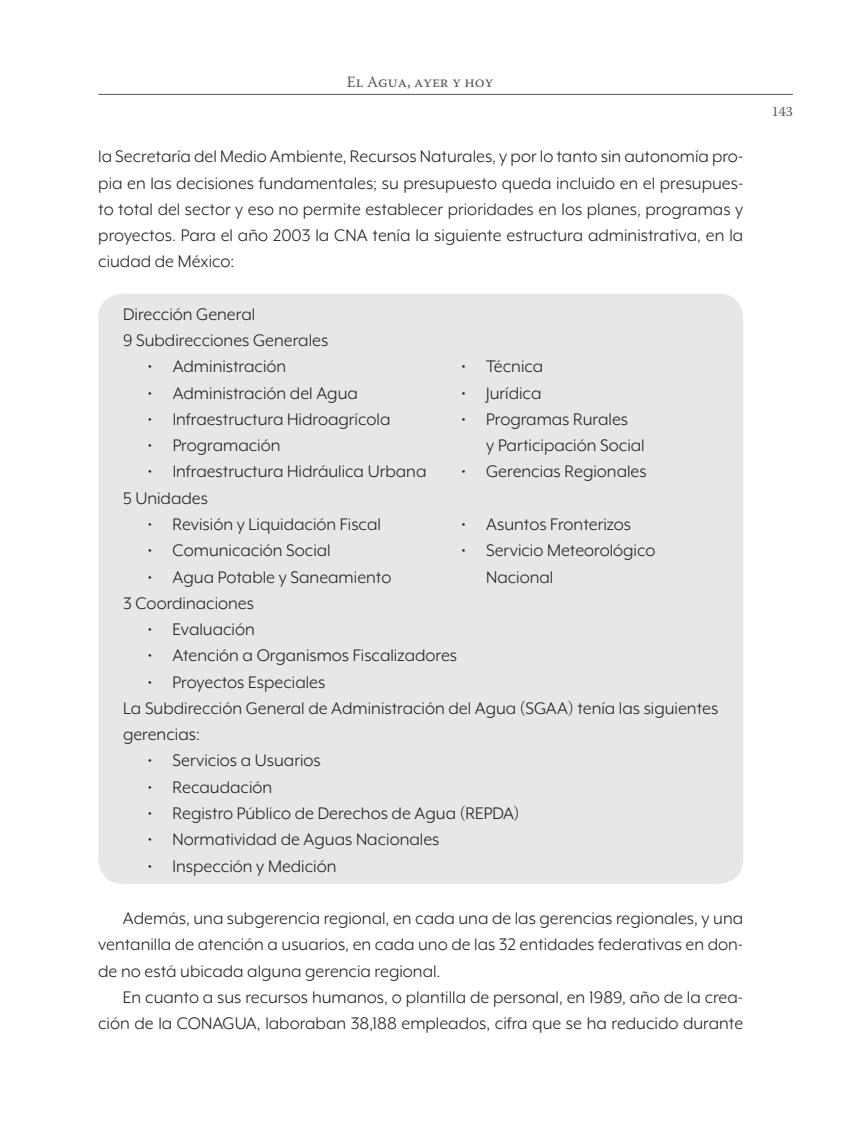
<style>
.page{position:relative;width:844px;height:1143px;background:#fff}
.page>*{position:absolute;margin:0;border:0;box-sizing:border-box;transform-origin:0 0}
.t1{font:19.25px/26.2px "Mr Eaves XL Mod OT";color:#231f20}
.t2{font:15.75px "Warnock Pro";color:#57585a}
.t3{font:14px "Warnock Pro";color:#57585a}
</style>
<div class="page">
<hr style="left:98px;top:94px;width:695px;height:1px;background:#57585a">
<div style="left:98px;top:293px;width:645px;height:591px;background:#e6e7e9;border-radius:25px"></div>
<p class="t2" style="left:347px;top:72px;width:148px">El Agua, ayer y hoy</p>
<p class="t1" style="left:98px;top:143px;width:646px;text-align:justify">la Secretaría del Medio Ambiente, Recursos Naturales, y por lo tanto sin autonomía pro&shy;pia en las decisiones fundamentales; su presupuesto queda incluido en el presupues&shy;to total del sector y eso no permite establecer prioridades en los planes, programas y proyectos. Para el año 2003 la CNA tenía la siguiente estructura administrativa, en la ciudad de México:</p>
<p class="t1" style="left:123px;top:301px;width:207px">Dirección General<br>9 Subdirecciones Generales</p>
<p class="t1" style="left:148px;top:353px;width:140px">• Administración</p>
<p class="t1" style="left:148px;top:380px;width:212px">• Administración del Agua</p>
<p class="t1" style="left:148px;top:406px;width:244px">• Infraestructura Hidroagrícola</p>
<p class="t1" style="left:148px;top:432px;width:134px">• Programación</p>
<p class="t1" style="left:148px;top:458px;width:280px">• Infraestructura Hidráulica Urbana</p>
<p class="t1" style="left:123px;top:485px;width:86px">5 Unidades</p>
<p class="t1" style="left:148px;top:511px;width:235px">• Revisión y Liquidación Fiscal</p>
<p class="t1" style="left:148px;top:537px;width:184px">• Comunicación Social</p>
<p class="t1" style="left:148px;top:563px;width:245px">• Agua Potable y Saneamiento</p>
<p class="t1" style="left:461px;top:353px;width:83px">• Técnica</p>
<p class="t1" style="left:461px;top:380px;width:82px">• Jurídica</p>
<p class="t1" style="left:486px;top:406px;width:160px;text-indent:-25px">• Programas Rurales<br>y Participación Social</p>
<p class="t1" style="left:461px;top:458px;width:187px">• Gerencias Regionales</p>
<p class="t1" style="left:461px;top:511px;width:171px">• Asuntos Fronterizos</p>
<p class="t1" style="left:486px;top:537px;width:171px;text-indent:-25px">• Servicio Meteorológico<br>Nacional</p>
<p class="t1" style="left:123px;top:590px;width:133px">3 Coordinaciones</p>
<p class="t1" style="left:148px;top:616px;width:109px">• Evaluación</p>
<p class="t1" style="left:148px;top:642px;width:311px">• Atención a Organismos Fiscalizadores</p>
<p class="t1" style="left:123px;top:668px;width:597px;text-indent:25px">• Proyectos Especiales<br>La Subdirección General de Administración del Agua (SGAA) tenía las siguientes gerencias:</p>
<p class="t1" style="left:148px;top:747px;width:175px">• Servicios a Usuarios</p>
<p class="t1" style="left:148px;top:774px;width:126px">• Recaudación</p>
<p class="t1" style="left:148px;top:800px;width:373px">• Registro Público de Derechos de Agua (REPDA)</p>
<p class="t1" style="left:148px;top:826px;width:293px">• Normatividad de Aguas Nacionales</p>
<p class="t1" style="left:148px;top:852px;width:190px">• Inspección y Medición</p>
<p class="t1" style="left:98px;top:905px;width:646px;text-align:justify;text-indent:25px">Además, una subgerencia regional, en cada una de las gerencias regionales, y una ventanilla de atención a usuarios, en cada uno de las 32 entidades federativas en don&shy;de no está ubicada alguna gerencia regional.</p>
<p class="t1" style="left:98px;top:984px;width:646px;text-align:right">En cuanto a sus recursos humanos, o plantilla de personal, en 1989, año de la crea&shy;ción de la CONAGUA, laboraban 38,188 empleados, cifra que se ha reducido durante</p>
<p class="t3" style="left:772px;top:103px;width:23px">143</p>
</div>
